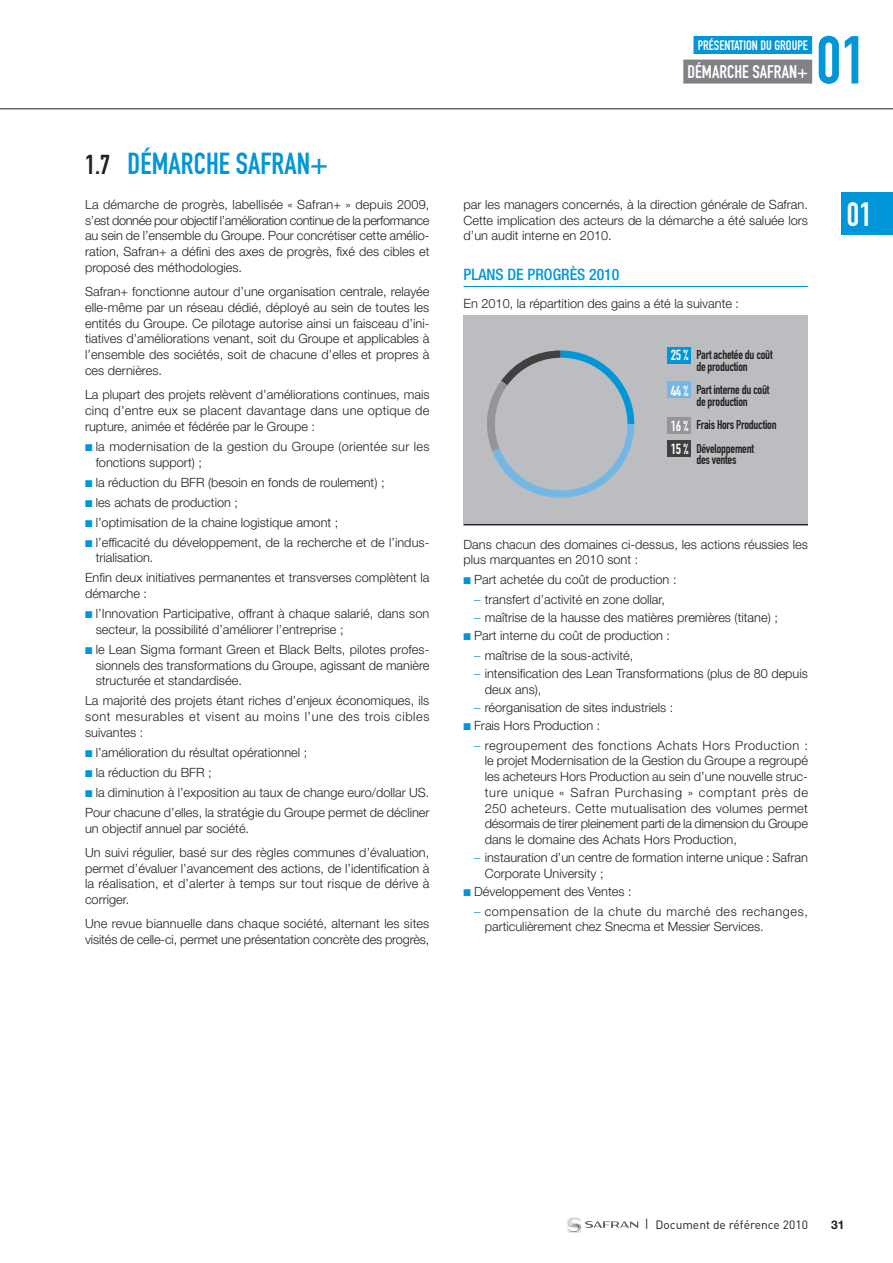
<style>
.page{position:relative;width:893px;height:1263px;background:#fff}
.page>*{position:absolute;margin:0;border:0;box-sizing:border-box;transform-origin:0 0}
.t1{font:66.45px "DIN Engschrift Std";color:#0096d7}
.t2{font:33.3px "DIN Engschrift Std";color:#fff}
.t3{font:30px "DIN Engschrift Std";letter-spacing:.005em;color:#0096d7}
.t4{font:18px "DIN Engschrift Std";letter-spacing:.005em;color:#fff}
.t5{font:500 condensed 15.75px "Helvetica Neue LT Std";color:#0096d7}
.t6{font:14.4px/23.4px "DIN Engschrift Std";letter-spacing:-.015em;color:#fff}
.t7{font:13.5px "DIN Engschrift Std";color:#fff}
.t8{font:300 12.75px/15.8px "Helvetica Neue LT Std";color:#231f20}
.t9{font:300 12.75px/15.8px "Helvetica Neue LT Std";letter-spacing:.02em;color:#231f20}
.t10{font:12.6px/11.7px "DIN Engschrift Std";letter-spacing:-.015em;color:#231f20}
.t11{font:12px "DIN";color:#231f20}
.t12{font:700 12px "Helvetica Neue LT Std";color:#231f20}
.s1{font-size:27px;color:#231f20}
.s2{color:#0096d7}
.s3{font-family:"Frutiger LT Std";color:#0096d7}
</style>
<div class="page">
<div style="left:693px;top:36px;width:119px;height:18px;background:#0096d7"></div>
<div style="left:683px;top:60px;width:129px;height:24px;background:#808285"></div>
<hr style="left:0;top:108px;width:893px;height:1px;background:#231f20">
<hr style="left:463px;top:286px;width:345px;height:1px;background:#0096d7">
<hr style="left:463px;top:524px;width:345px;height:1px;background:#231f20">
<div style="left:463px;top:316px;width:345px;height:208px;background:#bbbdc0"></div>
<div style="left:667px;top:347px;width:24px;height:16px;background:#0096d7"></div>
<div style="left:667px;top:382px;width:24px;height:16px;background:#75b7e4"></div>
<div style="left:667px;top:417px;width:24px;height:16px;background:#939598"></div>
<div style="left:667px;top:440px;width:24px;height:17px;background:#404041"></div>
<svg style="left:487px;top:350px;width:147px;height:148px"></svg>
<div style="left:495px;top:358px;width:132px;height:132px;background:#bbbdc0;border-radius:50%"></div>
<img style="left:568px;top:1217px;width:13px;height:16px">
<svg style="left:567px;top:1218px;width:72px;height:10px"></svg>
<img style="left:567px;top:1227px;width:14px;height:5px">
<div style="left:802px;top:1220px;width:5px;height:9px;border:1px solid #fff;border-radius:2px"></div>
<svg style="left:802px;top:1220px;width:4px;height:9px"></svg>
<div style="left:842px;top:192px;width:51px;height:43px;background:#0096d7"></div>
<h3 class="t3" style="left:85px;top:153px;width:245px"><span class="s1">1.7</span> DÉMARCHE SAFRAN+</h3>
<p class="t8" style="left:85px;top:198px;width:346px;text-align:justify">La démarche de progrès, labellisée « Safran+ » depuis 2009, s’est donnée pour objectif l’amélioration continue de la performance au sein de l’ensemble du Groupe. Pour concrétiser cette amélio&shy;ration, Safran+ a défini des axes de progrès, fixé des cibles et proposé des méthodologies.</p>
<p class="t8" style="left:85px;top:285px;width:346px;text-align:justify">Safran+ fonctionne autour d’une organisation centrale, relayée elle-même par un réseau dédié, déployé au sein de toutes les entités du Groupe. Ce pilotage autorise ainsi un faisceau d’ini&shy;tiatives d’améliorations venant, soit du Groupe et applicables à l’ensemble des sociétés, soit de chacune d’elles et propres à ces dernières.</p>
<p class="t8" style="left:85px;top:388px;width:346px;text-align:justify">La plupart des projets relèvent d’améliorations continues, mais cinq d’entre eux se placent davantage dans une optique de rupture, animée et fédérée par le Groupe :</p>
<p class="t9" style="left:96px;top:440px;width:335px;text-indent:-11px"><span class="s2">■</span> la modernisation de la gestion du Groupe (orientée sur les fonctions support) ;</p>
<p class="t8" style="left:85px;top:476px;width:301px"><span class="s2">■</span> la réduction du BFR (besoin en fonds de roulement) ;</p>
<p class="t8" style="left:85px;top:496px;width:155px"><span class="s2">■</span> les achats de production ;</p>
<p class="t8" style="left:85px;top:516px;width:255px"><span class="s2">■</span> l’optimisation de la chaine logistique amont ;</p>
<p class="t8" style="left:96px;top:536px;width:335px;text-indent:-11px"><span class="s2">■</span> l’efficacité du développement, de la recherche et de l’indus&shy;trialisation.</p>
<p class="t8" style="left:85px;top:571px;width:346px">Enfin deux initiatives permanentes et transverses complètent la démarche :</p>
<p class="t8" style="left:96px;top:607px;width:335px;text-indent:-11px"><span class="s2">■</span> l’Innovation Participative, offrant à chaque salarié, dans son secteur, la possibilité d’améliorer l’entreprise ;</p>
<p class="t8" style="left:96px;top:643px;width:335px;text-align:justify;text-indent:-11px"><span class="s2">■</span> le Lean Sigma formant Green et Black Belts, pilotes profes&shy;sionnels des transformations du Groupe, agissant de manière structurée et standardisée.</p>
<p class="t8" style="left:85px;top:694px;width:346px;text-align:justify">La majorité des projets étant riches d’enjeux économiques, ils sont mesurables et visent au moins l’une des trois cibles suivantes :</p>
<p class="t8" style="left:85px;top:746px;width:224px"><span class="s2">■</span> l’amélioration du résultat opérationnel ;</p>
<p class="t8" style="left:85px;top:766px;width:128px"><span class="s2">■</span> la réduction du BFR ;</p>
<p class="t8" style="left:85px;top:784px;width:346px;line-height:20px"><span class="s2">■</span> la diminution à l’exposition au taux de change euro/dollar US.<br>Pour chacune d’elles, la stratégie du Groupe permet de décliner</p>
<p class="t8" style="left:85px;top:817px;width:346px;line-height:24.3px">un objectif annuel par société.<br>Un suivi régulier, basé sur des règles communes d’évaluation,</p>
<p class="t8" style="left:85px;top:862px;width:346px;text-align:justify">permet d’évaluer l’avancement des actions, de l’identification à la réalisation, et d’alerter à temps sur tout risque de dérive à corriger.</p>
<p class="t8" style="left:85px;top:917px;width:346px">Une revue biannuelle dans chaque société, alternant les sites visités de celle-ci, permet une présentation concrète des progrès,</p>
<p class="t7" style="left:698px;top:40px;width:112px">PRÉSENTATION DU GROUPE</p>
<h3 class="t4" style="left:687px;top:65px;width:122px">DÉMARCHE SAFRAN+</h3>
<h1 class="t1" style="left:816px;top:36px;width:51px">01</h1>
<p class="t8" style="left:463px;top:198px;width:346px;text-align:justify">par les managers concernés, à la direction générale de Safran.<br>Cette implication des acteurs de la démarche a été saluée lors d’un audit interne en 2010.</p>
<p class="t5" style="left:463px;top:268px;width:157px">PLANS DE PROGRÈS 2010</p>
<p class="t8" style="left:463px;top:297px;width:277px">En 2010, la répartition des gains a été la suivante :</p>
<p class="t10" style="left:696px;top:350px;width:78px">Part achetée du coût de production</p>
<p class="t10" style="left:696px;top:385px;width:74px">Part interne du coût de production</p>
<p class="t10" style="left:696px;top:415px;width:82px;line-height:23.4px">Frais Hors Production<br>Développement</p>
<p class="t10" style="left:696px;top:456px;width:42px">des ventes</p>
<p class="t6" style="left:671px;top:345px;width:19px">25 %</p>
<p class="t6" style="left:671px;top:380px;width:19px">44 %</p>
<p class="t6" style="left:671px;top:416px;width:19px">16 %<br>15 %</p>
<p class="t8" style="left:463px;top:538px;width:346px">Dans chacun des domaines ci-dessus, les actions réussies les plus marquantes en 2010 sont :</p>
<p class="t8" style="left:463px;top:573px;width:215px"><span class="s2">■</span> Part achetée du coût de production :</p>
<p class="t8" style="left:474px;top:593px;width:192px"><span class="s3">–</span> transfert d’activité en zone dollar,</p>
<p class="t8" style="left:474px;top:611px;width:305px"><span class="s3">–</span> maîtrise de la hausse des matières premières (titane) ;</p>
<p class="t8" style="left:463px;top:629px;width:208px"><span class="s2">■</span> Part interne du coût de production :</p>
<p class="t8" style="left:474px;top:649px;width:161px"><span class="s3">–</span> maîtrise de la sous-activité,</p>
<p class="t8" style="left:485px;top:667px;width:325px;text-indent:-11px"><span class="s3">–</span> intensification des Lean Transformations (plus de 80 depuis deux ans),</p>
<p class="t8" style="left:474px;top:701px;width:201px"><span class="s3">–</span> réorganisation de sites industriels :</p>
<p class="t8" style="left:463px;top:719px;width:138px"><span class="s2">■</span> Frais Hors Production :</p>
<p class="t8" style="left:485px;top:739px;width:325px;text-align:justify;text-indent:-11px"><span class="s3">–</span> regroupement des fonctions Achats Hors Production : le projet Modernisation de la Gestion du Groupe a regroupé les acheteurs Hors Production au sein d’une nouvelle struc&shy;ture unique « Safran Purchasing » comptant près de 250 acheteurs. Cette mutualisation des volumes permet désormais de tirer pleinement parti de la dimension du Groupe dans le domaine des Achats Hors Production,</p>
<p class="t8" style="left:485px;top:851px;width:325px;text-indent:-11px"><span class="s3">–</span> instauration d’un centre de formation interne unique : Safran<br>Corporate University ;</p>
<p class="t8" style="left:463px;top:885px;width:170px"><span class="s2">■</span> Développement des Ventes :</p>
<p class="t8" style="left:485px;top:905px;width:325px;text-indent:-11px"><span class="s3">–</span> compensation de la chute du marché des rechanges, particulièrement chez Snecma et Messier Services.</p>
<h2 class="t2" style="left:847px;top:202px;width:26px">01</h2>
<p class="t11" style="left:645px;top:1218px;width:165px">| Document de référence 2010</p>
<p class="t12" style="left:831px;top:1220px;width:15px">31</p>
</div>
